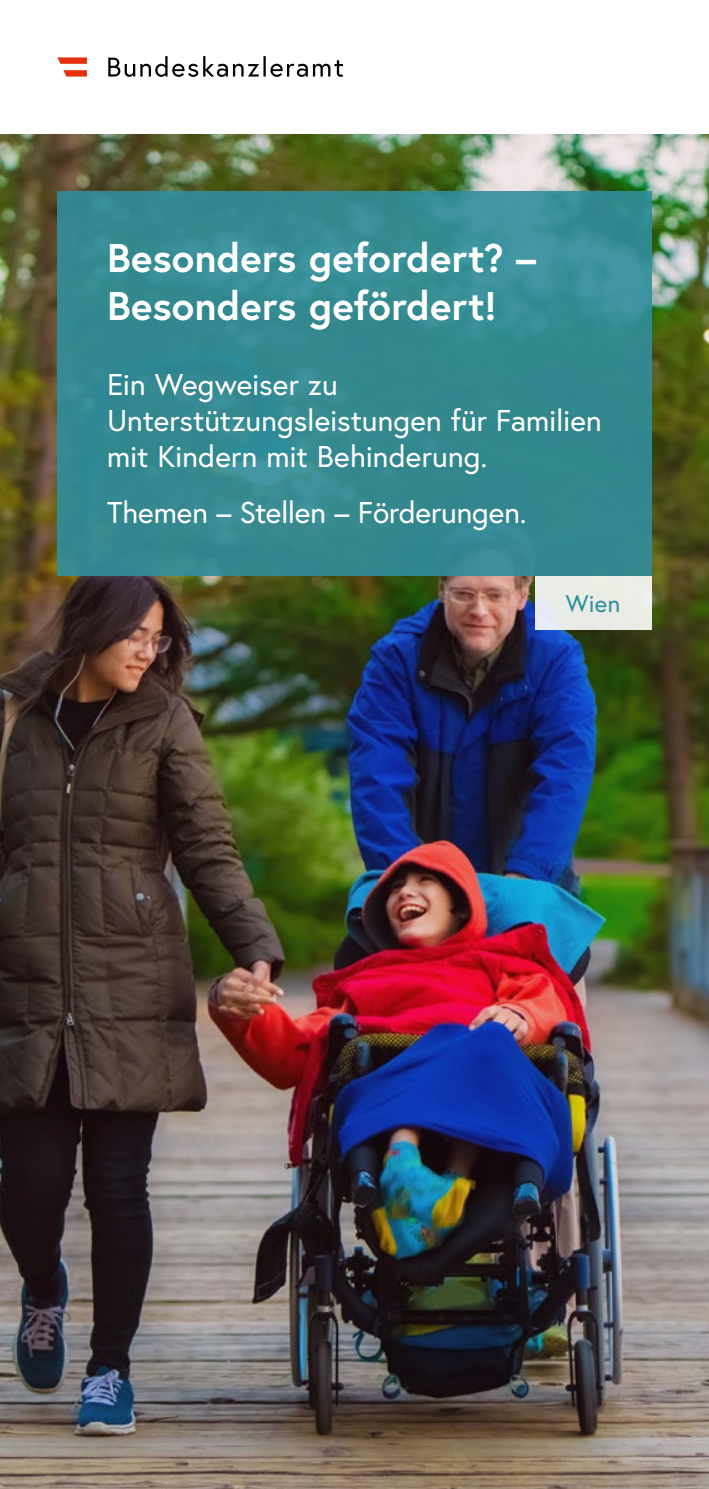
<style>
.page{position:relative;width:709px;height:1489px;background:#fff}
.page>*{position:absolute;margin:0;border:0;box-sizing:border-box;transform-origin:0 0}
.Cover_Titel{font:700 40px/48px "Europa Austria";letter-spacing:.005em;color:#fff}
.Cover_Untertitel{font:30px/36px "Europa Austria";color:#fff}
.p_Titel{font:24px "Europa Austria";color:#308e9c}
</style>
<div class="page">
<svg style="left:108px;top:56px;width:235px;height:21px"></svg>
<svg style="left:57px;top:57px;width:30px;height:7px"></svg>
<svg style="left:63px;top:70px;width:24px;height:7px"></svg>
<img style="left:0;top:134px;width:709px;height:1354px">
<div style="left:534px;top:576px;width:117px;height:53px;background:linear-gradient(to right,#e8ebeb,#eceee4)"></div>
<div style="left:57px;top:191px;width:594px;height:385px;background:linear-gradient(to bottom,#378d95,#33878e)"></div>
<p class="Cover_Titel" style="left:107px;top:233px;width:430px">Besonders gefordert? –<br>Besonders gefördert!</p>
<p class="Cover_Untertitel" style="left:107px;top:366px;width:496px">Ein Wegweiser zu<br>Unterstützungsleistungen für Familien mit Kindern mit Behinderung.</p>
<p class="Cover_Untertitel" style="left:107px;top:494px;width:421px">Themen – Stellen – Förderungen.</p>
<p class="p_Titel" style="left:566px;top:588px;width:56px">Wien</p>
</div>
